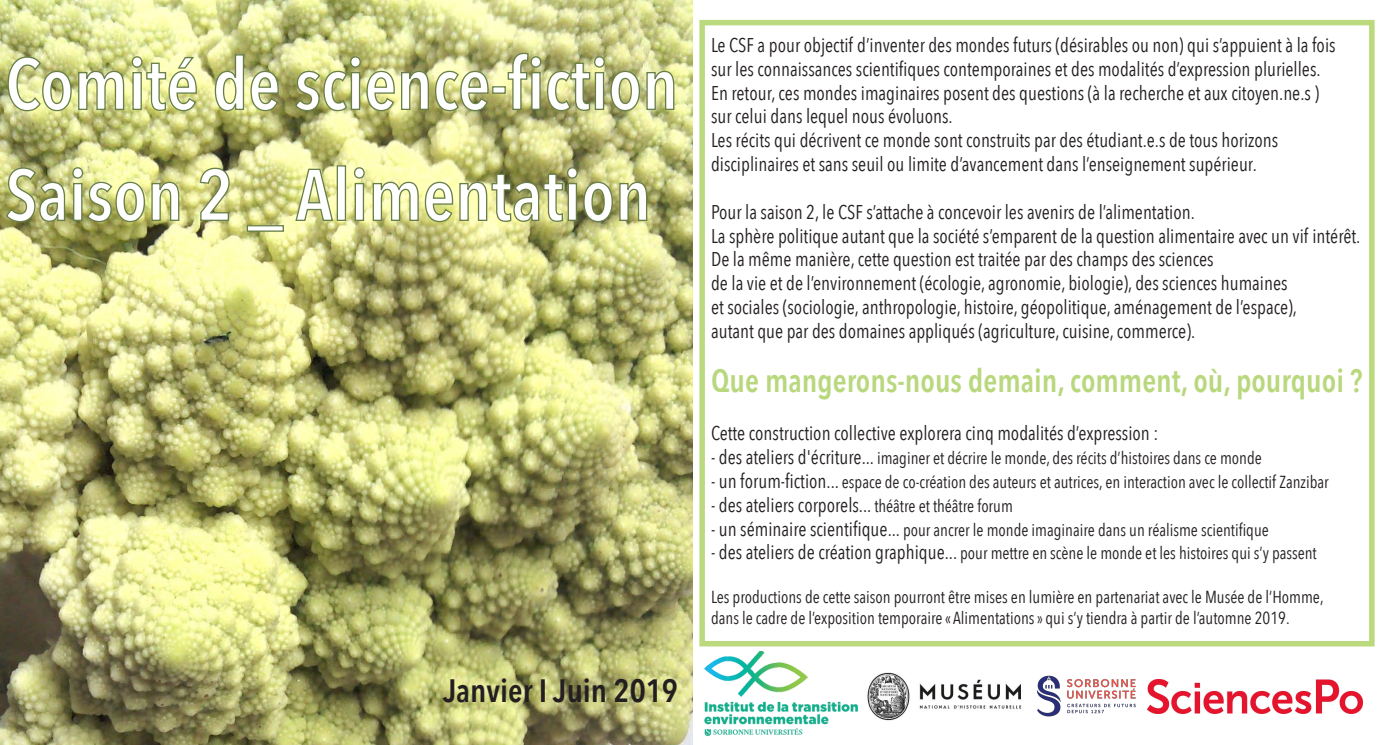
<style>
.page{position:relative;width:1389px;height:745px;background:#fff}
.page>*{position:absolute;margin:0;border:0;box-sizing:border-box;transform-origin:0 0}
.t1{font:600 71.92px/110.8px "Avenir Next Condensed";color:#fff}
.t2{font:600 32.2px "Avenir Next Condensed";color:#b9d87e;scale:.96 1}
.t3{font:600 32.2px "Avenir Next Condensed";color:#231f20}
.t4{font:19.78px/23.8px "Avenir Next Condensed";color:#231f20;scale:.96 1}
.t5{font:17.32px/20.8px "Avenir Next Condensed";color:#231f20;scale:.96 1}
.s1{font-size:19.78px}
.s2{font-size:17.32px}
</style>
<div class="page">
<img style="left:0;top:0;width:693px;height:744px">
<img style="left:867px;top:672px;width:154px;height:49px">
<img style="left:703px;top:651px;width:156px;height:85px">
<img style="left:1036px;top:675px;width:100px;height:41px">
<img style="left:1147px;top:679px;width:215px;height:33px">
<svg style="left:7px;top:56px;width:118px;height:56px;background:#c7cd85"></svg>
<svg style="left:131px;top:55px;width:67px;height:57px;background:#d5db93"></svg>
<svg style="left:214px;top:54px;width:65px;height:58px;background:#bcc07c"></svg>
<svg style="left:294px;top:55px;width:195px;height:57px;background:#b9bd79"></svg>
<div style="left:492px;top:86px;width:14px;height:8px;border:1px solid #687f49"></div>
<svg style="left:507px;top:52px;width:168px;height:60px;background:#b7bc7c"></svg>
<svg style="left:5px;top:167px;width:61px;height:56px;background:#aaae6a"></svg>
<svg style="left:72px;top:166px;width:108px;height:57px;background:#c6ca7f"></svg>
<svg style="left:199px;top:167px;width:31px;height:54px;background:#bbbe79"></svg>
<div style="left:247px;top:225px;width:37px;height:7px;border:1px solid #687f49"></div>
<svg style="left:295px;top:168px;width:39px;height:54px;background:#d7db92"></svg>
<div style="left:337px;top:165px;width:9px;height:56px;border:1px solid #687f49"></div>
<svg style="left:353px;top:166px;width:12px;height:55px"></svg>
<svg style="left:372px;top:166px;width:276px;height:57px;background:#bec27d"></svg>
<div style="left:699px;top:20px;width:676px;height:626px;border:5px solid #bbd97d"></div>
<h1 class="t1" style="left:5px;top:27px;width:675px">Comité de science-fiction<br>Saison 2 _ Alimentation</h1>
<h2 class="t3" style="left:443px;top:662px;width:237px">Janvier I Juin 2019</h2>
<p class="t4" style="left:711px;top:32px;width:652px">Le CSF a pour objectif d’inventer des mondes futurs (désirables ou non) qui s’appuient à la fois sur les connaissances scientifiques contemporaines et des modalités d’expression plurielles.<br>En retour, ces mondes imaginaires posent des questions (à la recherche et aux citoyen.ne.s ) sur celui dans lequel nous évoluons.<br>Les récits qui décrivent ce monde sont construits par des étudiant.e.s de tous horizons disciplinaires et sans seuil ou limite d’avancement dans l’enseignement supérieur.</p>
<p class="t4" style="left:711px;top:199px;width:678px">Pour la saison 2, le CSF s’attache à concevoir les avenirs de l’alimentation.<br>La sphère politique autant que la société s’emparent de la question alimentaire avec un vif intérêt.<br>De la même manière, cette question est traitée par des champs des sciences<br>de la vie et de l’environnement (écologie, agronomie, biologie), des sciences humaines<br>et sociales (sociologie, anthropologie, histoire, géopolitique, aménagement de l’espace),<br>autant que par des domaines appliqués (agriculture, cuisine, commerce).</p>
<h2 class="t2" style="left:711px;top:352px;width:680px">Que mangerons-nous demain, comment, où, pourquoi ?</h2>
<p class="t4" style="left:711px;top:420px;width:467px">Cette construction collective explorera cinq modalités d’expression :</p>
<p class="t5" style="left:711px;top:446px;width:575px"><span class="s1">- des ateliers d'écriture...</span> imaginer et décrire le monde, des récits d’histoires dans ce monde</p>
<p class="t5" style="left:711px;top:470px;width:645px"><span class="s1">- un forum-fiction...</span> espace de co-création des auteurs et autrices, en interaction avec le collectif Zanzibar</p>
<p class="t4" style="left:711px;top:491px;width:316px">- des ateliers corporels... <span class="s2">théâtre et théâtre forum</span></p>
<p class="t5" style="left:711px;top:518px;width:583px"><span class="s1">- un séminaire scientifique...</span> pour ancrer le monde imaginaire dans un réalisme scientifique</p>
<p class="t5" style="left:711px;top:542px;width:632px"><span class="s1">- des ateliers de création graphique...</span> pour mettre en scène le monde et les histoires qui s’y passent</p>
<p class="t5" style="left:711px;top:585px;width:640px">Les productions de cette saison pourront être mises en lumière en partenariat avec le Musée de l’Homme, dans le cadre de l’exposition temporaire « Alimentations » qui s’y tiendra à partir de l’automne 2019.</p>
</div>
